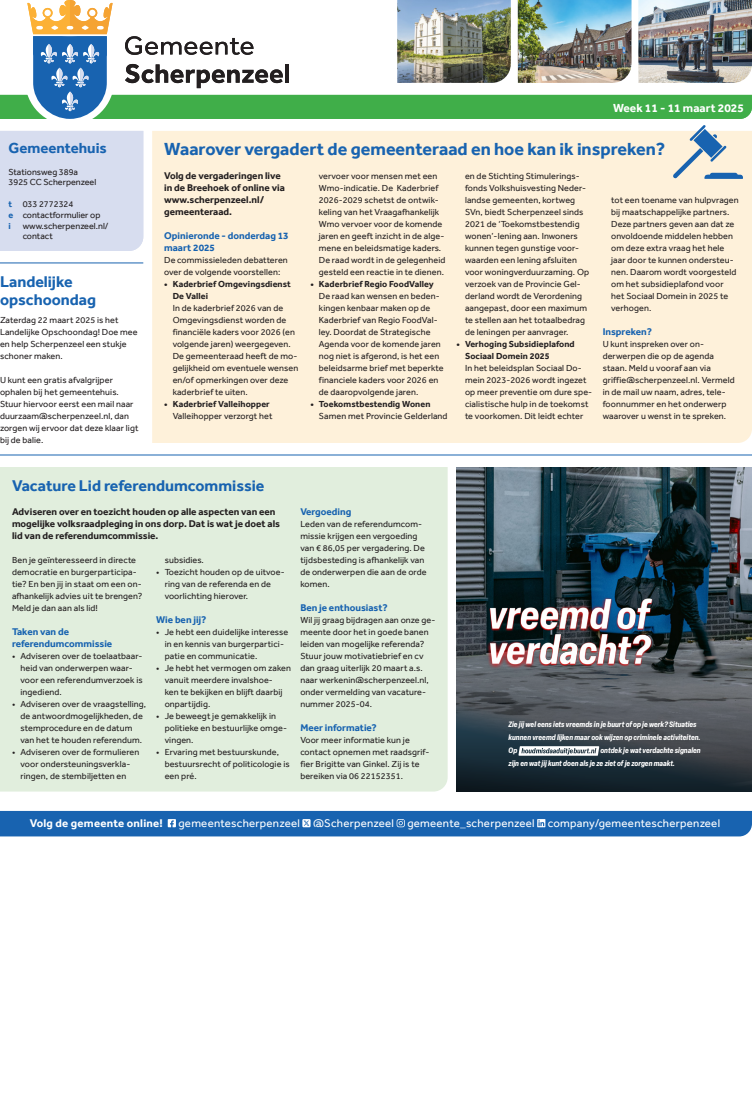
<style>
.page{position:relative;width:752px;height:1120px;background:#fff}
.page>*{position:absolute;margin:0;border:0;box-sizing:border-box;transform-origin:0 0}
.t1{font:700 18px "Effra";color:#1863b0}
.t2{font:700 16px/18px "Effra";color:#1863b0}
.t3{font:700 15px "Effra";color:#1863b0}
.t4{font:700 12px "Effra";color:#fff}
.t5{font:11.4px "Effra";letter-spacing:.02em;color:#fff}
.t6{font:700 11.4px "Effra";letter-spacing:.02em;color:#fff}
.t7{font:700 10px/12px "Effra";color:#231f20}
.t8{font:700 10px/12px "Effra";color:#1863b0}
.t9{font:9px/12px "Effra";letter-spacing:.01em;color:#231f20}
.t10{font:700 9px/12px "Effra";letter-spacing:.01em;color:#231f20}
.t11{font:italic 700 condensed 7.7px/13px "Elza";color:#fff}
.s1{font-weight:700;color:#1863b0}
</style>
<div class="page">
<div style="left:0;top:131px;width:143px;height:120px;background:#d7ddef"></div>
<img style="left:0;top:0;width:751px;height:119px">
<hr style="left:0;top:263px;width:143px;height:1px;background:#1863b0">
<div style="left:0;top:467px;width:447px;height:324px;background:#e1eedd"></div>
<div style="left:152px;top:131px;width:599px;height:312px;background:#fef1da"></div>
<svg style="left:671px;top:125px;width:71px;height:54px;background:#c8d1d3"></svg>
<hr style="left:0;top:455px;width:751px;height:1px;background:#1863b0">
<svg style="left:456px;top:467px;width:295px;height:174px;background:#3a4e59"></svg>
<svg style="left:456px;top:641px;width:295px;height:91px;background:#53585e"></svg>
<svg style="left:456px;top:732px;width:295px;height:59px;background:#2b3840"></svg>
<img style="left:478px;top:569px;width:184px;height:130px">
<div style="left:0;top:810px;width:751px;height:26px;background:#1863b0"></div>
<h3 class="t3" style="left:9px;top:139px;width:100px">Gemeentehuis</h3>
<p class="t9" style="left:9px;top:166px;width:89px;line-height:10.8px">Stationsweg 389a<br>3925 CC Scherpenzeel</p>
<p class="t9" style="left:9px;top:198px;width:93px;line-height:10.8px"><span class="s1">t</span> 033 2772324<br><span class="s1">e</span> contactformulier op <span class="s1">i</span></p>
<p class="t9" style="left:23px;top:220px;width:87px;line-height:10.8px">www.scherpenzeel.nl/ contact</p>
<h2 class="t2" style="left:0;top:272px;width:98px">Landelijke opschoondag</h2>
<p class="t9" style="left:0;top:314px;width:139px">Zaterdag 22 maart 2025 is het<br>Landelijke Opschoondag! Doe mee en help Scherpenzeel een stukje schoner maken.</p>
<p class="t9" style="left:0;top:374px;width:140px">U kunt een gratis afvalgrijper ophalen bij het gemeentehuis.<br>Stuur hiervoor eerst een mail naar duurzaam@scherpenzeel.nl, dan zorgen wij ervoor dat deze klaar ligt bij de balie.</p>
<h3 class="t4" style="left:612px;top:101px;width:132px">Week 11 - 11 maart 2025</h3>
<h1 class="t1" style="left:164px;top:138px;width:502px">Waarover vergadert de gemeenteraad en hoe kan ik inspreken?</h1>
<p class="t7" style="left:164px;top:169px;width:122px">Volg de vergaderingen live in de Breehoek of online via www.scherpenzeel.nl/ gemeenteraad.</p>
<p class="t8" style="left:164px;top:229px;width:126px">Opinieronde - donderdag 13 maart 2025</p>
<p class="t9" style="left:164px;top:254px;width:125px">De commissieleden debatteren over de volgende voorstellen:</p>
<p class="t10" style="left:173px;top:278px;width:120px;text-indent:-9px">• Kaderbrief Omgevingsdienst<br>De Vallei</p>
<p class="t9" style="left:173px;top:302px;width:127px">In de kaderbrief 2026 van de<br>Omgevingsdienst worden de financiële kaders voor 2026 (en volgende jaren) weergegeven.<br>De gemeenteraad heeft de mo&shy;gelijkheid om eventuele wensen en/of opmerkingen over deze kaderbrief te uiten.</p>
<p class="t10" style="left:164px;top:398px;width:107px">• Kaderbrief Valleihopper</p>
<p class="t9" style="left:173px;top:410px;width:101px">Valleihopper verzorgt het</p>
<p class="t9" style="left:465px;top:170px;width:126px">en de Stichting Stimulerings&shy;fonds Volkshuisvesting Neder&shy;landse gemeenten, kortweg<br>SVn, biedt Scherpenzeel sinds<br>2021 de ‘Toekomstbestendig wonen’-lening aan. Inwoners kunnen tegen gunstige voor&shy;waarden een lening afsluiten voor woningverduurzaming. Op verzoek van de Provincie Gel&shy;derland wordt de Verordening aangepast, door een maximum te stellen aan het totaalbedrag de leningen per aanvrager.</p>
<p class="t10" style="left:465px;top:338px;width:111px;text-indent:-9px">• Verhoging Subsidieplafond<br>Sociaal Domein 2025</p>
<p class="t9" style="left:465px;top:362px;width:129px">In het beleidsplan Sociaal Do&shy;mein 2023-2026 wordt ingezet op meer preventie om dure spe&shy;cialistische hulp in de toekomst te voorkomen. Dit leidt echter</p>
<p class="t9" style="left:319px;top:170px;width:128px">vervoer voor mensen met een<br>Wmo-indicatie. De Kaderbrief<br>2026-2029 schetst de ontwik&shy;keling van het Vraagafhankelijk<br>Wmo vervoer voor de komende jaren en geeft inzicht in de alge&shy;mene en beleidsmatige kaders.<br>De raad wordt in de gelegenheid gesteld een reactie in te dienen.</p>
<p class="t10" style="left:310px;top:278px;width:125px">• Kaderbrief Regio FoodValley</p>
<p class="t9" style="left:319px;top:290px;width:126px">De raad kan wensen en beden&shy;kingen kenbaar maken op de<br>Kaderbrief van Regio FoodVal&shy;ley. Doordat de Strategische<br>Agenda voor de komende jaren nog niet is afgerond, is het een beleidsarme brief met beperkte financiele kaders voor 2026 en de daaropvolgende jaren.</p>
<p class="t10" style="left:310px;top:398px;width:121px">• Toekomstbestendig Wonen</p>
<p class="t9" style="left:319px;top:410px;width:130px">Samen met Provincie Gelderland</p>
<p class="t9" style="left:611px;top:194px;width:129px">tot een toename van hulpvragen bij maatschappelijke partners.<br>Deze partners geven aan dat ze onvoldoende middelen hebben om deze extra vraag het hele jaar door te kunnen ondersteu&shy;nen. Daarom wordt voorgesteld om het subsidieplafond voor het Sociaal Domein in 2025 te verhogen.</p>
<p class="t8" style="left:602px;top:325px;width:51px">Inspreken?</p>
<p class="t9" style="left:602px;top:338px;width:133px">U kunt inspreken over on&shy;derwerpen die op de agenda staan. Meld u vooraf aan via griffie@scherpenzeel.nl. Vermeld in de mail uw naam, adres, tele&shy;foonnummer en het onderwerp waarover u wenst in te spreken.</p>
<h2 class="t2" style="left:12px;top:476px;width:254px">Vacature Lid referendumcommissie</h2>
<p class="t7" style="left:12px;top:505px;width:269px">Adviseren over en toezicht houden op alle aspecten van een mogelijke volksraadpleging in ons dorp. Dat is wat je doet als lid van de referendumcommissie.</p>
<p class="t9" style="left:12px;top:554px;width:132px">Ben je geïnteresseerd in directe democratie en burgerparticipa&shy;tie? En ben jij in staat om een on&shy;afhankelijk advies uit te brengen?<br>Meld je dan aan als lid!</p>
<p class="t8" style="left:12px;top:625px;width:102px">Taken van de referendumcommissie</p>
<p class="t9" style="left:21px;top:650px;width:124px;text-indent:-9px">• Adviseren over de toelaatbaar&shy;heid van onderwerpen waar&shy;voor een referendumverzoek is ingediend.</p>
<p class="t9" style="left:12px;top:698px;width:135px;text-align:center">• Adviseren over de vraagstelling, de antwoordmogelijkheden, de stemprocedure en de datum<br>van het te houden referendum.</p>
<p class="t9" style="left:12px;top:746px;width:129px;text-align:center">• Adviseren over de formulieren voor ondersteuningsverkla&shy;ringen, de stembiljetten en</p>
<p class="t9" style="left:165px;top:554px;width:41px">subsidies.</p>
<p class="t9" style="left:165px;top:566px;width:121px;text-indent:-9px">• Toezicht houden op de uitvoe&shy;ring van de referenda en de voorlichting hierover.</p>
<p class="t8" style="left:156px;top:613px;width:52px">Wie ben jij?</p>
<p class="t9" style="left:165px;top:626px;width:125px;text-indent:-9px">• Je hebt een duidelijke interesse in en kennis van burgerpartici&shy;patie en communicatie.</p>
<p class="t9" style="left:165px;top:662px;width:128px;text-indent:-9px">• Je hebt het vermogen om zaken vanuit meerdere invalshoe-<br>ken te bekijken en blijft daarbij onpartijdig.</p>
<p class="t9" style="left:165px;top:710px;width:124px;text-indent:-9px">• Je beweegt je gemakkelijk in politieke en bestuurlijke omge&shy;vingen.</p>
<p class="t9" style="left:165px;top:746px;width:126px;text-indent:-9px">• Ervaring met bestuurskunde, bestuursrecht of politicologie is een pré.</p>
<p class="t8" style="left:300px;top:505px;width:53px">Vergoeding</p>
<p class="t9" style="left:300px;top:518px;width:128px">Leden van de referendumcom&shy;missie krijgen een vergoeding van € 86,05 per vergadering. De tijdsbesteding is afhankelijk van de onderwerpen die aan de orde komen.</p>
<p class="t8" style="left:300px;top:601px;width:89px">Ben je enthousiast?</p>
<p class="t9" style="left:300px;top:614px;width:136px">Wil jij graag bijdragen aan onze ge&shy;meente door het in goede banen leiden van mogelijke referenda?<br>Stuur jouw motivatiebrief en cv dan graag uiterlijk 20 maart a.s. naar werkenin@scherpenzeel.nl, onder vermelding van vacature&shy;nummer 2025-04.</p>
<p class="t8" style="left:300px;top:721px;width:78px">Meer informatie?</p>
<p class="t9" style="left:300px;top:734px;width:131px">Voor meer informatie kun je contact opnemen met raadsgrif&shy;fier Brigitte van Ginkel. Zij is te bereiken via 06 22152351.</p>
<p class="t11" style="left:508px;top:717px;width:193px">Zie jij wel eens iets vreemds in je buurt of op je werk? Situaties kunnen vreemd lijken maar ook wijzen op criminele activiteiten.<br>Op</p>
<p class="t11" style="left:508px;top:744px;width:193px;text-indent:92px">ontdek je wat verdachte signalen zijn en wat jij kunt doen als je ze ziet of je zorgen maakt.</p>
<p class="t6" style="left:30px;top:816px;width:134px">Volg de gemeente online!</p>
<p class="t5" style="left:178px;top:816px;width:543px">gemeentescherpenzeel @Scherpenzeel gemeente_scherpenzeel company/gemeentescherpenzeel</p>
</div>
